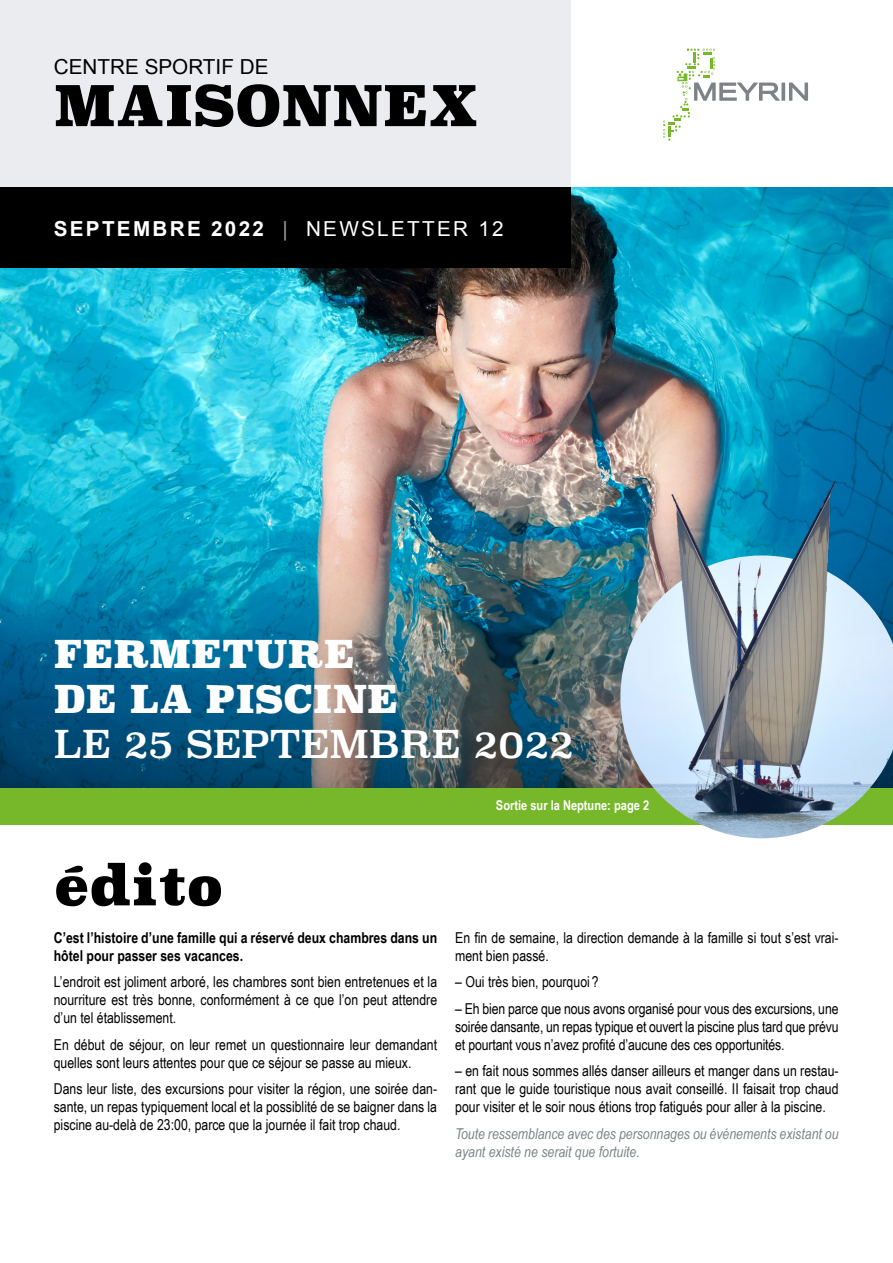
<style>
.page{position:relative;width:893px;height:1263px;background:#fff}
.page>*{position:absolute;margin:0;border:0;box-sizing:border-box;transform-origin:0 0}
.t1{font:900 55.2px "Superclarendon";color:#000}
.t2{font:900 37.5px/45px "Superclarendon";color:#fff}
.t3{font:37.5px "Superclarendon";color:#fff}
.t4{font:700 20.7px "Arial";letter-spacing:.11em;color:#fff}
.t5{font:20.7px "Arial";color:#000}
.t6{font:15px/18px "Arial Narrow";color:#000;text-align:justify}
.t7{font:italic 15px/18px "Arial Narrow";color:#7d8386}
.t8{font:700 15px/18px "Arial Narrow";color:#000}
.t9{font:700 13.5px "Arial Narrow";color:#fff}
.s1{font-weight:400;color:#9d9d9c}
.s2{font-weight:400}
</style>
<div class="page">
<img style="left:0;top:187px;width:893px;height:306px">
<div style="left:0;top:0;width:570px;height:187px;background:#eaecef"></div>
<div style="left:0;top:187px;width:570px;height:81px;background:#000"></div>
<svg style="left:781px;top:83px;width:4px;height:18px"></svg>
<svg style="left:789px;top:83px;width:19px;height:18px"></svg>
<svg style="left:663px;top:49px;width:117px;height:92px"></svg>
<img style="left:0;top:493px;width:620px;height:295px">
<div style="left:0;top:788px;width:893px;height:37px;background:#76b82a"></div>
<img style="left:620px;top:592px;width:273px;height:246px">
<img style="left:620px;top:481px;width:273px;height:111px">
<h3 class="t5" style="left:54px;top:53px;width:216px">CENTRE SPORTIF DE</h3>
<h1 class="t1" style="left:54px;top:68px;width:426px">MAISONNEX</h1>
<h3 class="t4" style="left:54px;top:215px;width:451px">SEPTEMBRE 2022 <span class="s1">|</span> <span class="s2">NEWSLETTER 12</span></h3>
<h2 class="t2" style="left:54px;top:634px;width:346px">FERMETURE<br>DE LA PISCINE</h2>
<h2 class="t3" style="left:54px;top:719px;width:521px">LE 25 SEPTEMBRE 2022</h2>
<p class="t9" style="left:496px;top:795px;width:155px">Sortie sur la Neptune: page 2</p>
<h1 class="t1" style="left:54px;top:848px;width:171px">édito</h1>
<p class="t8" style="left:54px;top:927px;width:385px">C’est l’histoire d’une famille qui a réservé deux chambres dans un hôtel pour passer ses vacances.</p>
<p class="t6" style="left:54px;top:972px;width:385px">L’endroit est joliment arboré, les chambres sont bien entretenues et la nourriture est très bonne, conformément à ce que l’on peut attendre d’un tel établissement.</p>
<p class="t6" style="left:54px;top:1035px;width:385px">En début de séjour, on leur remet un questionnaire leur demandant quelles sont leurs attentes pour que ce séjour se passe au mieux.</p>
<p class="t6" style="left:54px;top:1079px;width:385px">Dans leur liste, des excursions pour visiter la région, une soirée dan&shy;sante, un repas typiquement local et la possiblité de se baigner dans la piscine au-delà de 23:00, parce que la journée il fait trop chaud.</p>
<p class="t6" style="left:455px;top:928px;width:385px">En fin de semaine, la direction demande à la famille si tout s’est vrai&shy;ment bien passé.</p>
<p class="t6" style="left:455px;top:972px;width:145px">– Oui très bien, pourquoi ?</p>
<p class="t6" style="left:455px;top:999px;width:385px">– Eh bien parce que nous avons organisé pour vous des excursions, une soirée dansante, un repas typique et ouvert la piscine plus tard que prévu et pourtant vous n’avez profité d’aucune des ces opportunités.</p>
<p class="t6" style="left:455px;top:1061px;width:385px">– en fait nous sommes allés danser ailleurs et manger dans un restau&shy;rant que le guide touristique nous avait conseillé. II faisait trop chaud pour visiter et le soir nous étions trop fatigués pour aller à la piscine.</p>
<p class="t7" style="left:455px;top:1124px;width:385px">Toute ressemblance avec des personnages ou événements existant ou ayant existé ne serait que fortuite.</p>
</div>
